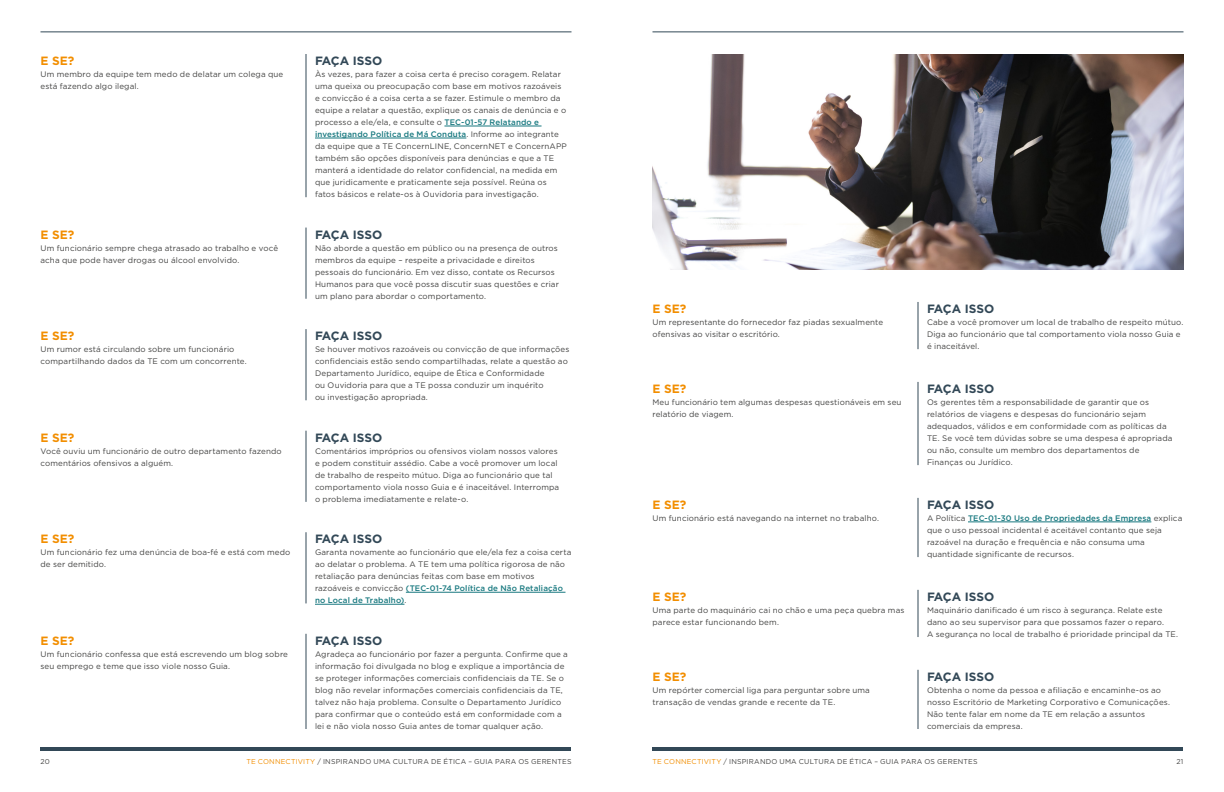
<style>
.page{position:relative;width:1224px;height:792px;background:#fff}
.page>*{position:absolute;margin:0;border:0;box-sizing:border-box;transform-origin:0 0}
.t1{font:700 12px "Gotham";letter-spacing:-.005em;color:#324857}
.t2{font:700 12px "Gotham";color:#f28e00}
.t3{font:8px/12px "Gotham";letter-spacing:.015em;color:#424241}
.t4{font:7px "Gotham";letter-spacing:.03em;color:#424241}
.s1{font-weight:500;color:#17787f}
.s2{color:#f28e00}
</style>
<div class="page">
<hr style="left:40px;top:32px;width:532px;height:1px;background:#324857">
<hr style="left:652px;top:32px;width:532px;height:1px;background:#324857">
<hr style="left:40px;top:747px;width:532px;height:4px;background:#324857">
<hr style="left:652px;top:747px;width:532px;height:4px;background:#324857">
<hr style="left:444px;top:126px;width:98px;height:1px;background:#17787f">
<hr style="left:315px;top:138px;width:151px;height:1px;background:#17787f">
<hr style="left:306px;top:54px;width:1px;height:143px;background:#324857">
<hr style="left:918px;top:302px;width:1px;height:47px;background:#324857">
<hr style="left:918px;top:382px;width:1px;height:83px;background:#324857">
<hr style="left:968px;top:522px;width:183px;height:1px;background:#17787f">
<hr style="left:918px;top:498px;width:1px;height:59px;background:#324857">
<hr style="left:918px;top:590px;width:1px;height:47px;background:#324857">
<hr style="left:918px;top:670px;width:1px;height:59px;background:#324857">
<hr style="left:306px;top:228px;width:1px;height:71px;background:#324857">
<hr style="left:306px;top:329px;width:1px;height:71px;background:#324857">
<hr style="left:306px;top:431px;width:1px;height:71px;background:#324857">
<hr style="left:406px;top:592px;width:159px;height:1px;background:#17787f">
<hr style="left:315px;top:604px;width:89px;height:1px;background:#17787f">
<hr style="left:306px;top:532px;width:1px;height:71px;background:#324857">
<hr style="left:306px;top:634px;width:1px;height:95px;background:#324857">
<img style="left:652px;top:54px;width:532px;height:215px">
<h1 class="t2" style="left:40px;top:53px;width:35px">E SE?</h1>
<p class="t3" style="left:40px;top:68px;width:244px">Um membro da equipe tem medo de delatar um colega que está fazendo algo ilegal.</p>
<h1 class="t1" style="left:315px;top:53px;width:69px">FAÇA ISSO</h1>
<p class="t3" style="left:315px;top:68px;width:253px">Às vezes, para fazer a coisa certa é preciso coragem. Relatar uma queixa ou preocupação com base em motivos razoáveis e convicção é a coisa certa a se fazer. Estimule o membro da equipe a relatar a questão, explique os canais de denúncia e o processo a ele/ela, e consulte o <span class="s1">TEC-01-57 Relatando e investigando Política de Má Conduta</span>. Informe ao integrante da equipe que a TE ConcernLINE, ConcernNET e ConcernAPP também são opções disponíveis para denúncias e que a TE manterá a identidade do relator confidencial, na medida em que juridicamente e praticamente seja possível. Reúna os fatos básicos e relate-os à Ouvidoria para investigação.</p>
<h1 class="t2" style="left:40px;top:227px;width:35px">E SE?</h1>
<p class="t3" style="left:40px;top:242px;width:239px">Um funcionário sempre chega atrasado ao trabalho e você acha que pode haver drogas ou álcool envolvido.</p>
<h1 class="t1" style="left:315px;top:227px;width:69px">FAÇA ISSO</h1>
<p class="t3" style="left:315px;top:242px;width:245px">Não aborde a questão em público ou na presença de outros membros da equipe – respeite a privacidade e direitos pessoais do funcionário. Em vez disso, contate os Recursos Humanos para que você possa discutir suas questões e criar um plano para abordar o comportamento.</p>
<h1 class="t2" style="left:40px;top:328px;width:35px">E SE?</h1>
<p class="t3" style="left:40px;top:343px;width:208px">Um rumor está circulando sobre um funcionário compartilhando dados da TE com um concorrente.</p>
<h1 class="t1" style="left:315px;top:328px;width:69px">FAÇA ISSO</h1>
<p class="t3" style="left:315px;top:343px;width:256px">Se houver motivos razoáveis ou convicção de que informações confidenciais estão sendo compartilhadas, relate a questão ao Departamento Jurídico, equipe de Ética e Conformidade<br>ou Ouvidoria para que a TE possa conduzir um inquérito<br>ou investigação apropriada.</p>
<h1 class="t2" style="left:40px;top:430px;width:35px">E SE?</h1>
<p class="t3" style="left:40px;top:445px;width:243px">Você ouviu um funcionário de outro departamento fazendo comentários ofensivos a alguém.</p>
<h1 class="t1" style="left:315px;top:430px;width:69px">FAÇA ISSO</h1>
<p class="t3" style="left:315px;top:445px;width:246px">Comentários impróprios ou ofensivos violam nossos valores e podem constituir assédio. Cabe a você promover um local de trabalho de respeito mútuo. Diga ao funcionário que tal comportamento viola nosso Guia e é inaceitável. Interrompa o problema imediatamente e relate-o.</p>
<h1 class="t2" style="left:40px;top:531px;width:35px">E SE?</h1>
<p class="t3" style="left:40px;top:546px;width:251px">Um funcionário fez uma denúncia de boa-fé e está com medo de ser demitido.</p>
<h1 class="t1" style="left:315px;top:531px;width:69px">FAÇA ISSO</h1>
<p class="t3" style="left:315px;top:546px;width:258px">Garanta novamente ao funcionário que ele/ela fez a coisa certa ao delatar o problema. A TE tem uma política rigorosa de não retaliação para denúncias feitas com base em motivos razoáveis e convicção <span class="s1">(TEC-01-74 Política de Não Retaliação no Local de Trabalho)</span>.</p>
<h1 class="t2" style="left:40px;top:633px;width:35px">E SE?</h1>
<p class="t3" style="left:40px;top:648px;width:249px">Um funcionário confessa que está escrevendo um blog sobre seu emprego e teme que isso viole nosso Guia.</p>
<h1 class="t1" style="left:315px;top:633px;width:69px">FAÇA ISSO</h1>
<p class="t3" style="left:315px;top:648px;width:254px">Agradeça ao funcionário por fazer a pergunta. Confirme que a informação foi divulgada no blog e explique a importância de se proteger informações comerciais confidenciais da TE. Se o blog não revelar informações comerciais confidenciais da TE, talvez não haja problema. Consulte o Departamento Jurídico para confirmar que o conteúdo está em conformidade com a lei e não viola nosso Guia antes de tomar qualquer ação.</p>
<h1 class="t2" style="left:652px;top:301px;width:35px">E SE?</h1>
<p class="t3" style="left:652px;top:316px;width:232px">Um representante do fornecedor faz piadas sexualmente ofensivas ao visitar o escritório.</p>
<h1 class="t1" style="left:927px;top:301px;width:69px">FAÇA ISSO</h1>
<p class="t3" style="left:927px;top:316px;width:258px">Cabe a você promover um local de trabalho de respeito mútuo.<br>Diga ao funcionário que tal comportamento viola nosso Guia e é inaceitável.</p>
<h1 class="t2" style="left:652px;top:381px;width:35px">E SE?</h1>
<p class="t3" style="left:652px;top:396px;width:251px">Meu funcionário tem algumas despesas questionáveis em seu relatório de viagem.</p>
<h1 class="t1" style="left:927px;top:381px;width:69px">FAÇA ISSO</h1>
<p class="t3" style="left:927px;top:396px;width:247px">Os gerentes têm a responsabilidade de garantir que os relatórios de viagens e despesas do funcionário sejam adequados, válidos e em conformidade com as políticas da TE. Se você tem dúvidas sobre se uma despesa é apropriada ou não, consulte um membro dos departamentos de Finanças ou Jurídico.</p>
<h1 class="t2" style="left:652px;top:497px;width:35px">E SE?</h1>
<p class="t3" style="left:652px;top:512px;width:228px">Um funcionário está navegando na internet no trabalho.</p>
<h1 class="t1" style="left:927px;top:497px;width:69px">FAÇA ISSO</h1>
<p class="t3" style="left:927px;top:512px;width:257px">A Política <span class="s1">TEC-01-30 Uso de Propriedades da Empresa</span> explica que o uso pessoal incidental é aceitável contanto que seja razoável na duração e frequência e não consuma uma quantidade significante de recursos.</p>
<h1 class="t2" style="left:652px;top:589px;width:35px">E SE?</h1>
<p class="t3" style="left:652px;top:604px;width:253px">Uma parte do maquinário cai no chão e uma peça quebra mas parece estar funcionando bem.</p>
<h1 class="t1" style="left:927px;top:589px;width:69px">FAÇA ISSO</h1>
<p class="t3" style="left:927px;top:604px;width:253px">Maquinário danificado é um risco à segurança. Relate este dano ao seu supervisor para que possamos fazer o reparo.<br>A segurança no local de trabalho é prioridade principal da TE.</p>
<h1 class="t2" style="left:652px;top:669px;width:35px">E SE?</h1>
<p class="t3" style="left:652px;top:684px;width:219px">Um repórter comercial liga para perguntar sobre uma transação de vendas grande e recente da TE.</p>
<h1 class="t1" style="left:927px;top:669px;width:69px">FAÇA ISSO</h1>
<p class="t3" style="left:927px;top:684px;width:245px">Obtenha o nome da pessoa e afiliação e encaminhe-os ao nosso Escritório de Marketing Corporativo e Comunicações.<br>Não tente falar em nome da TE em relação a assuntos comerciais da empresa.</p>
<p class="t4" style="left:40px;top:757px;width:11px">20</p>
<p class="t4" style="left:246px;top:757px;width:327px"><span class="s2">TE CONNECTIVITY</span> / INSPIRANDO UMA CULTURA DE ÉTICA – GUIA PARA OS GERENTES</p>
<p class="t4" style="left:652px;top:757px;width:327px"><span class="s2">TE CONNECTIVITY</span> / INSPIRANDO UMA CULTURA DE ÉTICA – GUIA PARA OS GERENTES</p>
<p class="t4" style="left:1177px;top:757px;width:8px">21</p>
</div>
